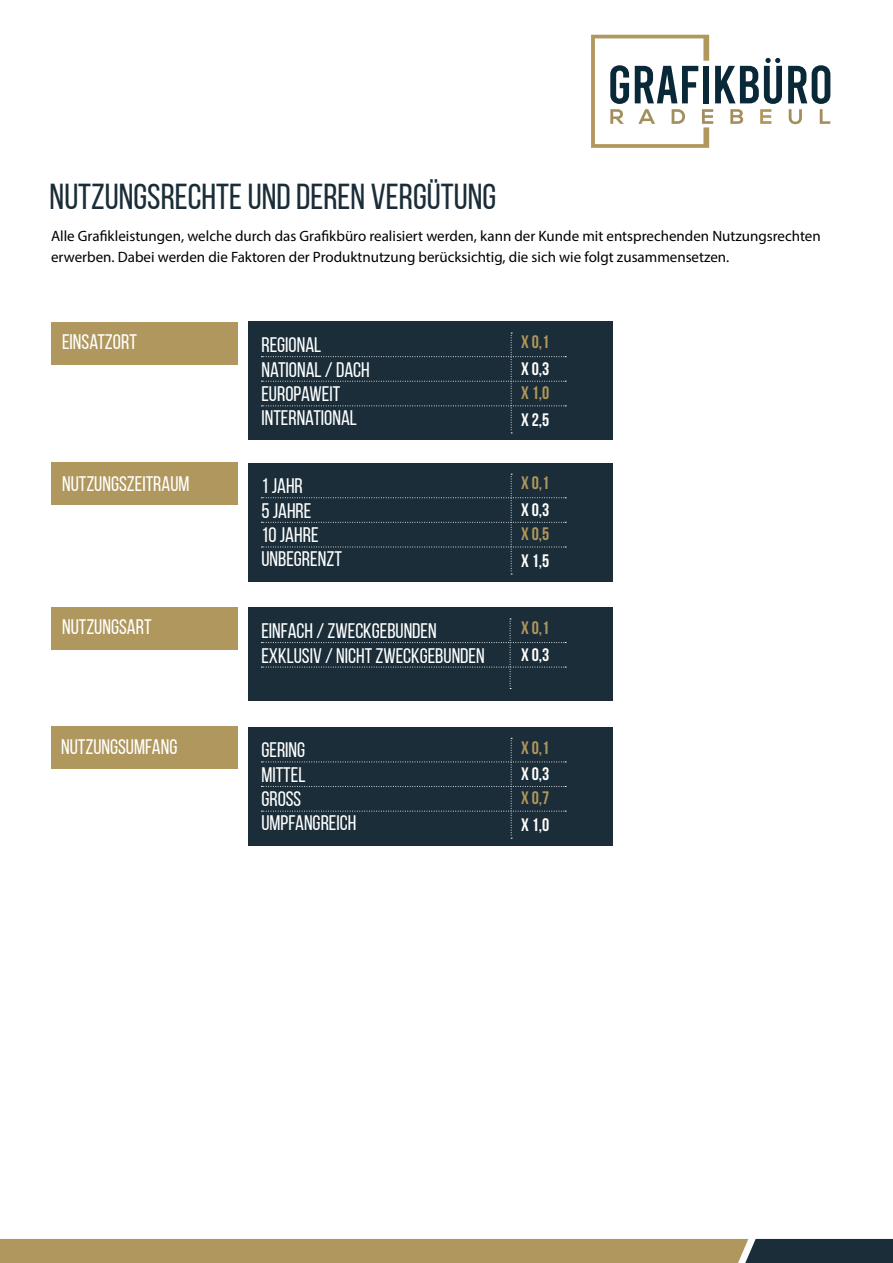
<style>
.page{position:relative;width:893px;height:1263px;background:#fff}
.page>*{position:absolute;margin:0;border:0;box-sizing:border-box;transform-origin:0 0}
.t1{font:36px "Bebas Neue";color:#1a2d38}
.t2{font:21px/24.2px "Bebas Neue";color:#fff}
.t3{font:700 18px "Bebas Neue";color:#af975d}
.t4{font:700 18px "Bebas Neue";color:#fff}
.t5{font:18px "Myriad Pro";color:#fff}
.t6{font:15px/21.6px "Myriad Pro";color:#000}
</style>
<div class="page">
<svg style="left:788px;top:65px;width:42px;height:59px"></svg>
<svg style="left:591px;top:35px;width:191px;height:113px"></svg>
<svg style="left:0;top:1239px;width:893px;height:24px;background:#978658"></svg>
<div style="left:248px;top:321px;width:365px;height:119px;background:#1a2d38"></div>
<div style="left:51px;top:322px;width:186px;height:42px;background:#af975d"></div>
<div style="left:51px;top:463px;width:186px;height:42px;background:#af975d"></div>
<div style="left:51px;top:607px;width:186px;height:42px;background:#af975d"></div>
<div style="left:51px;top:727px;width:186px;height:42px;background:#af975d"></div>
<svg style="left:261px;top:333px;width:305px;height:100px"></svg>
<div style="left:248px;top:463px;width:365px;height:118px;background:#1a2d38"></div>
<svg style="left:261px;top:474px;width:305px;height:101px"></svg>
<div style="left:248px;top:607px;width:365px;height:94px;background:#1a2d38"></div>
<svg style="left:261px;top:619px;width:305px;height:70px"></svg>
<div style="left:248px;top:727px;width:365px;height:118px;background:#1a2d38"></div>
<svg style="left:261px;top:738px;width:305px;height:101px"></svg>
<h1 class="t1" style="left:50px;top:177px;width:448px">NUTZUNGSRECHTE UND DEREN VERGÜTUNG</h1>
<p class="t6" style="left:51px;top:224px;width:771px">Alle Grafikleistungen, welche durch das Grafikbüro realisiert werden, kann der Kunde mit entsprechenden Nutzungsrechten erwerben. Dabei werden die Faktoren der Produktnutzung berücksichtig, die sich wie folgt zusammensetzen.</p>
<p class="t2" style="left:62px;top:329px;width:76px">EINSATZORT</p>
<p class="t5" style="left:74px;top:329px;width:76px">Einsatzort</p>
<p class="t2" style="left:261px;top:333px;width:110px">REGIONAL<br>NATIONAL / DACH<br>EUROPAWEIT<br>INTERNATIONAL</p>
<p class="t3" style="left:521px;top:332px;width:30px">X 0,1</p>
<p class="t4" style="left:521px;top:359px;width:30px">X 0,3</p>
<p class="t3" style="left:521px;top:383px;width:30px">X 1,0</p>
<p class="t4" style="left:521px;top:410px;width:30px">X 2,5</p>
<p class="t2" style="left:62px;top:471px;width:129px">NUTZUNGSZEITRAUM</p>
<p class="t2" style="left:261px;top:474px;width:82px">1 JAHR<br>5 JAHRE<br>10 JAHRE<br>UNBEGRENZT</p>
<p class="t3" style="left:521px;top:473px;width:30px">X 0,1</p>
<p class="t4" style="left:521px;top:500px;width:30px">X 0,3</p>
<p class="t3" style="left:521px;top:524px;width:30px">X 0,5</p>
<p class="t4" style="left:521px;top:551px;width:30px">X 1,5</p>
<p class="t2" style="left:62px;top:615px;width:91px">NUTZUNGSART</p>
<p class="t2" style="left:261px;top:618px;width:225px;line-height:25px">EINFACH / ZWECKGEBUNDEN<br>EXKLUSIV / NICHT ZWECKGEBUNDEN</p>
<p class="t3" style="left:521px;top:618px;width:30px">X 0,1</p>
<p class="t4" style="left:521px;top:645px;width:30px">X 0,3</p>
<p class="t2" style="left:61px;top:734px;width:118px">NUTZUNGSUMFANG</p>
<p class="t2" style="left:261px;top:738px;width:96px">GERING<br>MITTEL<br>GROß<br>UMPFANGREICH</p>
<p class="t3" style="left:521px;top:737px;width:30px">X 0,1</p>
<p class="t4" style="left:521px;top:764px;width:30px">X 0,3</p>
<p class="t3" style="left:521px;top:788px;width:30px">X 0,7</p>
<p class="t4" style="left:521px;top:815px;width:30px">X 1,0</p>
</div>
